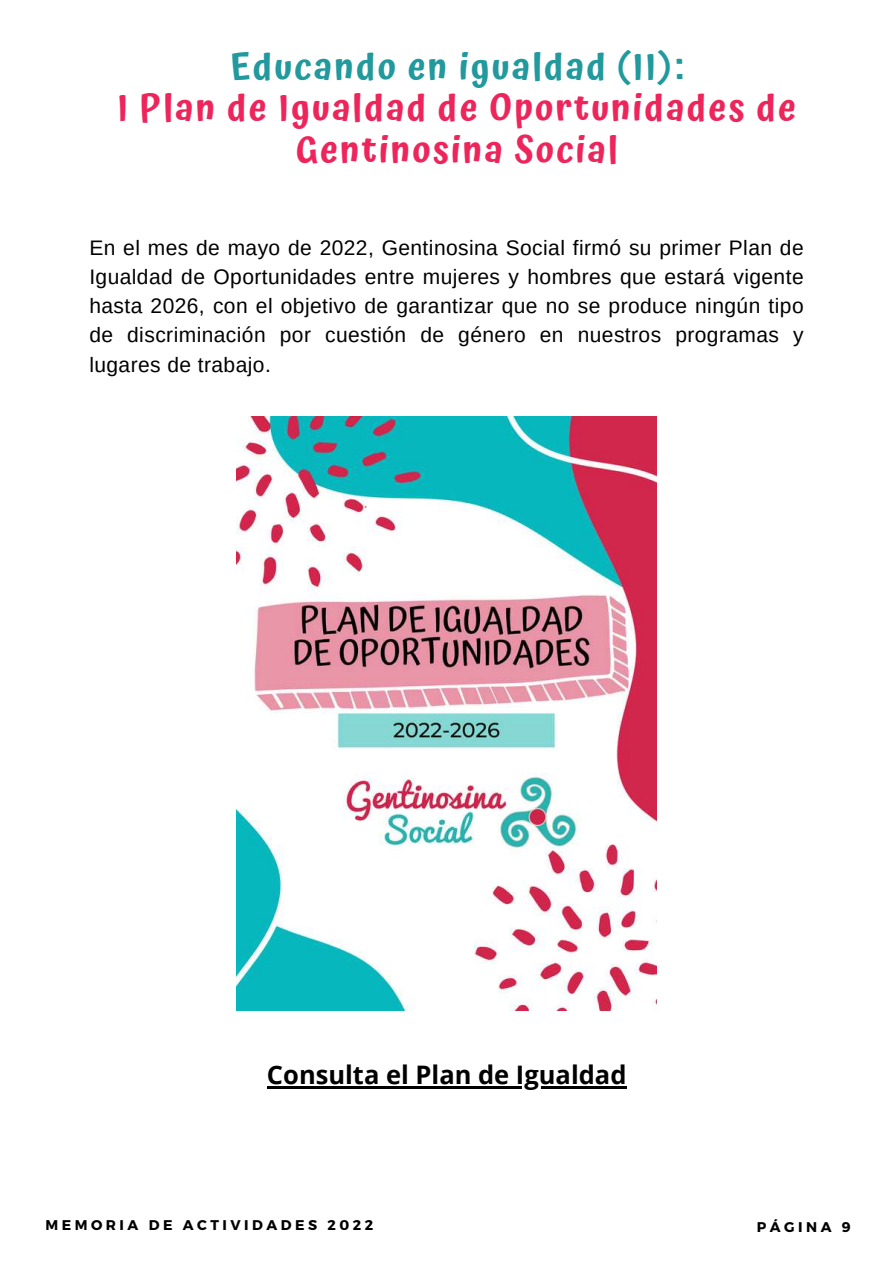
<style>
.page{position:relative;width:893px;height:1264px;background:#fff}
.page>*{position:absolute;margin:0;border:0;box-sizing:border-box;transform-origin:0 0}
.t1{font:600 36px/41.7px "Atma";letter-spacing:.06em;color:#ed255b;text-align:center}
.t2{font:600 36px "Atma";letter-spacing:.06em;color:#21999d}
.t3{font:700 25.5px "Open Sans";color:#000}
.t4{font:21px/29.2px "Arimo";letter-spacing:.02em;color:#000;text-align:justify}
.t5{font:700 14.1px "Montserrat";letter-spacing:.25em;color:#000}
</style>
<div class="page">
<img style="left:236px;top:416px;width:420px;height:594px">
<hr style="left:267px;top:1085px;width:359px;height:3px;background:#000">
<h1 class="t2" style="left:230px;top:45px;width:455px">Educando en igualdad (II):</h1>
<h1 class="t1" style="left:117px;top:87px;width:680px">I Plan de Igualdad de Oportunidades de<br>Gentinosina Social</h1>
<p class="t4" style="left:89px;top:233px;width:715px">En el mes de mayo de 2022, Gentinosina Social firmó su primer Plan de Igualdad de Oportunidades entre mujeres y hombres que estará vigente hasta 2026, con el objetivo de garantizar que no se produce ningún tipo de discriminación por cuestión de género en nuestros programas y lugares de trabajo.</p>
<p class="t3" style="left:267px;top:1056px;width:361px">Consulta el Plan de Igualdad</p>
<p class="t5" style="left:45px;top:1215px;width:329px">MEMORIA DE ACTIVIDADES 2022</p>
<p class="t5" style="left:756px;top:1217px;width:95px">PÁGINA 9</p>
</div>
